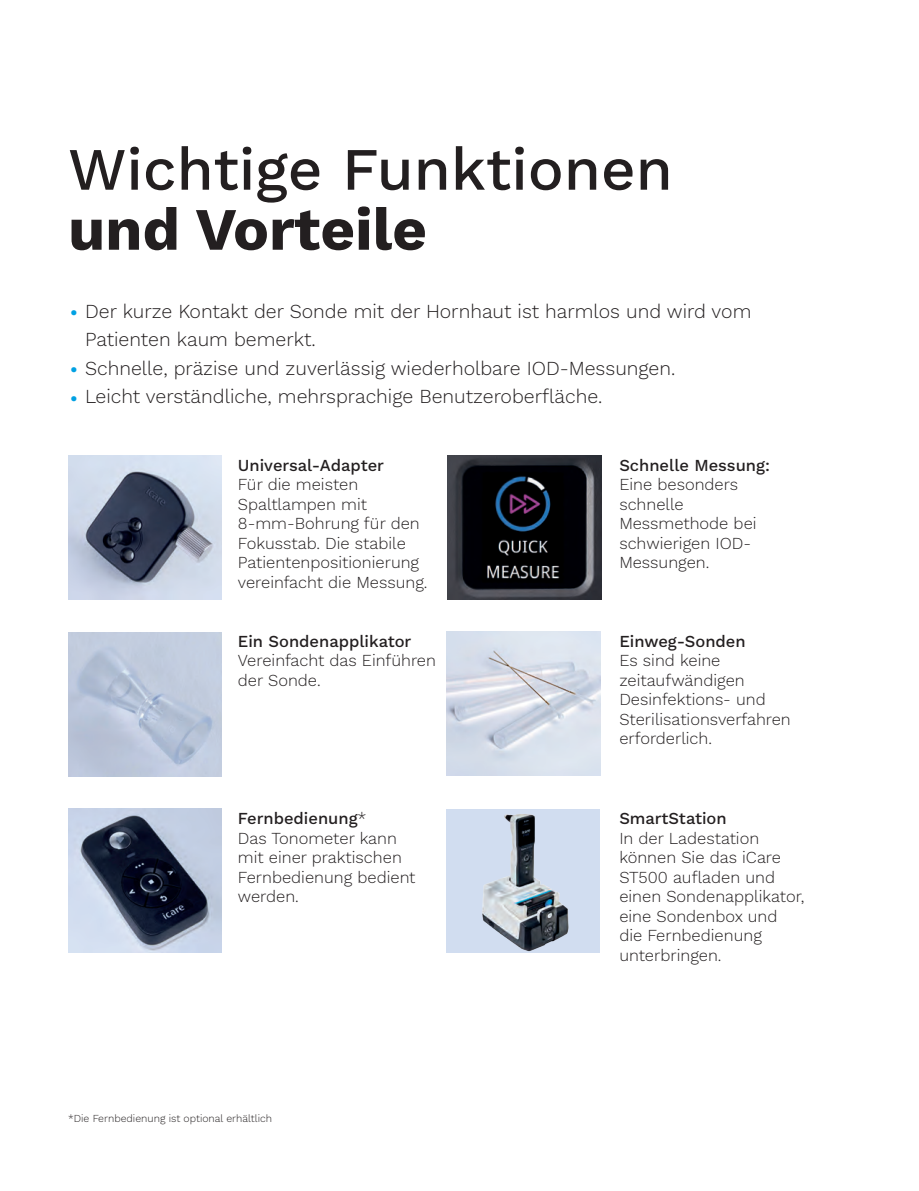
<style>
.page{position:relative;width:919px;height:1191px;background:#fff}
.page>*{position:absolute;margin:0;border:0;box-sizing:border-box;transform-origin:0 0}
.iso_ots{font:60px/60px "Work Sans";color:#231f20}
.t1{font:300 19.5px/28.5px "Work Sans";color:#231f20}
.t2{font:300 16.5px/19.5px "Work Sans";color:#231f20}
.t3{font:16.5px "Work Sans";color:#231f20}
.t4{font:300 10.5px "Work Sans";color:#231f20}
.s1{font-size:27px;color:#00a1e3}
.s2{font-weight:400}
.s3{font-weight:300}
</style>
<div class="page">
<img style="left:68px;top:455px;width:153px;height:144px">
<img style="left:446px;top:631px;width:154px;height:144px">
<img style="left:68px;top:809px;width:153px;height:143px">
<div style="left:446px;top:809px;width:154px;height:143px;background:#d1ddf0"></div>
<img style="left:482px;top:814px;width:87px;height:138px">
<img style="left:68px;top:632px;width:153px;height:144px">
<img style="left:447px;top:455px;width:154px;height:144px">
<p class="iso_ots" style="left:68px;top:137px;width:606px">Wichtige Funktionen und Vorteile</p>
<p class="t1" style="left:85px;top:296px;width:667px;text-indent:-17px"><span class="s1">•</span> Der kurze Kontakt der Sonde mit der Hornhaut ist harmlos und wird vom<br>Patienten kaum bemerkt.</p>
<p class="t1" style="left:68px;top:353px;width:609px"><span class="s1">•</span> Schnelle, präzise und zuverlässig wiederholbare IOD-Messungen.</p>
<p class="t1" style="left:68px;top:381px;width:536px"><span class="s1">•</span> Leicht verständliche, mehrsprachige Benutzeroberfläche.</p>
<p class="t2" style="left:238px;top:455px;width:191px"><span class="s2">Universal-Adapter<br></span>Für die meisten<br>Spaltlampen mit<br>8-mm-Bohrung für den<br>Fokusstab. Die stabile<br>Patientenpositionierung vereinfacht die Messung.</p>
<p class="t3" style="left:238px;top:628px;width:175px">Ein Sondenapplikator</p>
<p class="t2" style="left:238px;top:650px;width:199px">Vereinfacht das Einführen der Sonde.</p>
<p class="t3" style="left:238px;top:806px;width:130px">Fernbedienung<span class="s3">*</span></p>
<p class="t2" style="left:238px;top:827px;width:179px">Das Tonometer kann mit einer praktischen<br>Fernbedienung bedient werden.</p>
<p class="t4" style="left:68px;top:1110px;width:205px">*Die Fernbedienung ist optional erhältlich</p>
<p class="t3" style="left:619px;top:452px;width:152px">Schnelle Messung:</p>
<p class="t2" style="left:619px;top:474px;width:139px">Eine besonders schnelle<br>Messmethode bei schwierigen IOD-<br>Messungen.</p>
<p class="t3" style="left:619px;top:629px;width:128px">Einweg-Sonden</p>
<p class="t2" style="left:619px;top:650px;width:173px">Es sind keine zeitaufwändigen<br>Desinfektions- und<br>Sterilisationsverfahren erforderlich.</p>
<p class="t3" style="left:619px;top:806px;width:109px">SmartStation</p>
<p class="t2" style="left:619px;top:827px;width:186px">In der Ladestation können Sie das iCare<br>ST500 aufladen und einen Sondenapplikator, eine Sondenbox und die Fernbedienung unterbringen.</p>
</div>
